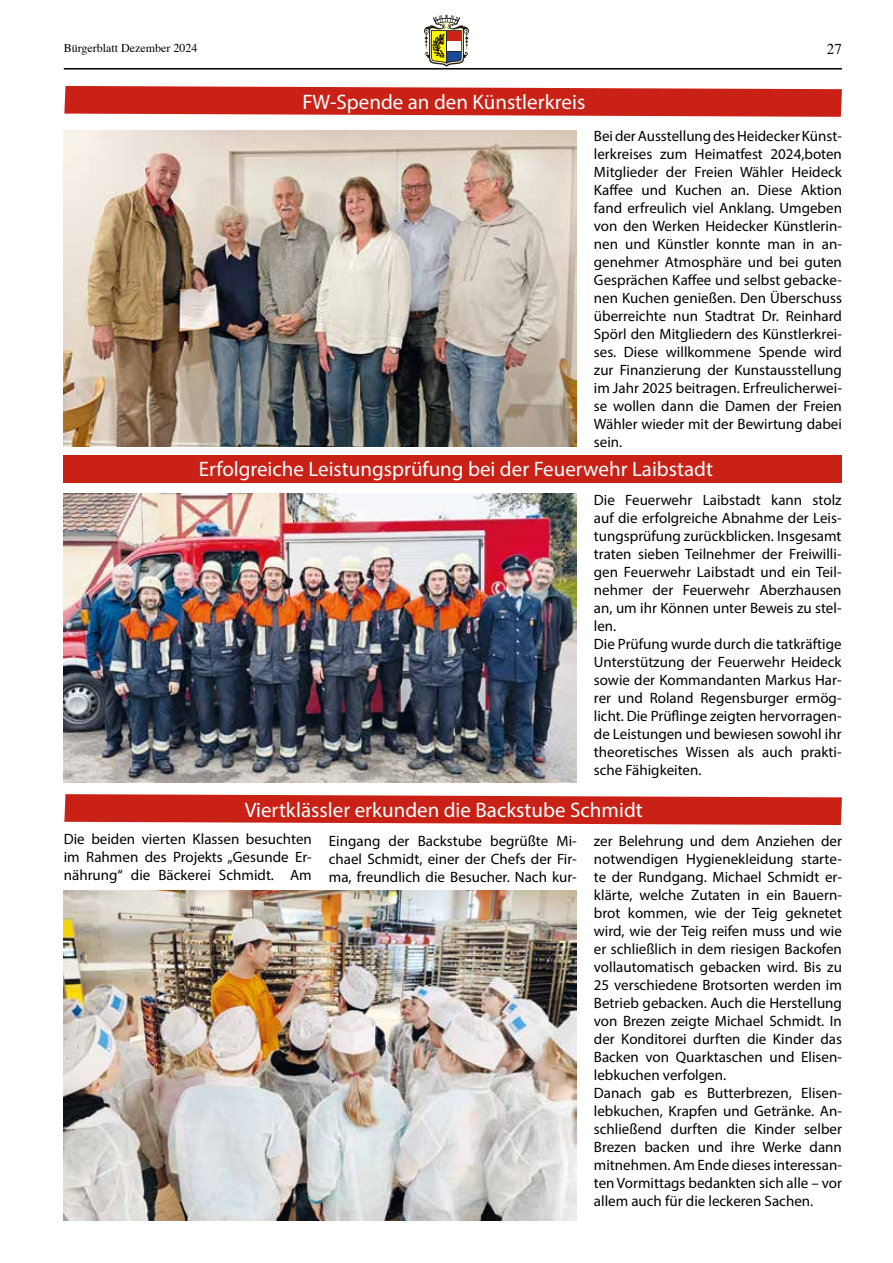
<style>
.page{position:relative;width:893px;height:1263px;background:#fff}
.page>*{position:absolute;margin:0;border:0;box-sizing:border-box;transform-origin:0 0}
.t1{font:21px "Myriad Pro";color:#fff}
.t2{font:15px/18px "Myriad Pro";color:#000;text-align:justify}
.t3{font:15px "Times";color:#000}
.t4{font:12px "Times";color:#000}
</style>
<div class="page">
<hr style="left:64px;top:68px;width:778px;height:2px;background:#000">
<svg style="left:424px;top:15px;width:45px;height:52px"></svg>
<div style="left:64px;top:455px;width:778px;height:28px;background:#ca2117"></div>
<svg style="left:64px;top:86px;width:778px;height:31px;background:#cf3930"></svg>
<img style="left:64px;top:131px;width:513px;height:315px">
<img style="left:64px;top:493px;width:513px;height:289px">
<img style="left:64px;top:891px;width:513px;height:329px">
<svg style="left:64px;top:794px;width:778px;height:31px;background:#cf3930"></svg>
<p class="t4" style="left:64px;top:36px;width:135px">Bürgerblatt Dezember 2024</p>
<p class="t3" style="left:827px;top:35px;width:17px">27</p>
<h1 class="t1" style="left:302px;top:89px;width:284px">FW-Spende an den Künstlerkreis</h1>
<p class="t2" style="left:594px;top:127px;width:250px">Bei der Ausstellung des Heidecker Künst&shy;lerkreises zum Heimatfest 2024,boten Mitglieder der Freien Wähler Heideck Kaffee und Kuchen an. Diese Aktion fand erfreulich viel Anklang. Umgeben von den Werken Heidecker Künstlerin&shy;nen und Künstler konnte man in an&shy;genehmer Atmosphäre und bei guten Gesprächen Kaffee und selbst gebacke&shy;nen Kuchen genießen. Den Überschuss überreichte nun Stadtrat Dr. Reinhard Spörl den Mitgliedern des Künstlerkrei&shy;ses. Diese willkommene Spende wird zur Finanzierung der Kunstausstellung im Jahr 2025 beitragen. Erfreulicherwei&shy;se wollen dann die Damen der Freien Wähler wieder mit der Bewirtung dabei sein.</p>
<h1 class="t1" style="left:199px;top:456px;width:516px">Erfolgreiche Leistungsprüfung bei der Feuerwehr Laibstadt</h1>
<p class="t2" style="left:594px;top:491px;width:249px;text-align:left">Die Feuerwehr Laibstadt kann stolz auf die erfolgreiche Abnahme der Leis&shy;tungsprüfung zurückblicken. Insgesamt traten sieben Teilnehmer der Freiwilli&shy;gen Feuerwehr Laibstadt und ein Teil&shy;nehmer der Feuerwehr Aberzhausen an, um ihr Können unter Beweis zu stel&shy;len.<br>Die Prüfung wurde durch die tatkräftige Unterstützung der Feuerwehr Heideck sowie der Kommandanten Markus Har&shy;rer und Roland Regensburger ermög&shy;licht. Die Prüflinge zeigten hervorragen&shy;de Leistungen und bewiesen sowohl ihr theoretisches Wissen als auch prakti&shy;sche Fähigkeiten.</p>
<h1 class="t1" style="left:245px;top:797px;width:399px">Viertklässler erkunden die Backstube Schmidt</h1>
<p class="t2" style="left:64px;top:829px;width:250px">Die beiden vierten Klassen besuchten im Rahmen des Projekts „Gesunde Er&shy;nährung“ die Bäckerei Schmidt. Am</p>
<p class="t2" style="left:329px;top:831px;width:250px">Eingang der Backstube begrüßte Mi&shy;chael Schmidt, einer der Chefs der Fir&shy;ma, freundlich die Besucher. Nach kur-</p>
<p class="t2" style="left:594px;top:831px;width:250px;text-align:left">zer Belehrung und dem Anziehen der notwendigen Hygienekleidung starte&shy;te der Rundgang. Michael Schmidt er&shy;klärte, welche Zutaten in ein Bauern&shy;brot kommen, wie der Teig geknetet wird, wie der Teig reifen muss und wie er schließlich in dem riesigen Backofen vollautomatisch gebacken wird. Bis zu 25 verschiedene Brotsorten werden im Betrieb gebacken. Auch die Herstellung von Brezen zeigte Michael Schmidt. In der Konditorei durften die Kinder das Backen von Quarktaschen und Elisen&shy;lebkuchen verfolgen.<br>Danach gab es Butterbrezen, Elisen&shy;lebkuchen, Krapfen und Getränke. An&shy;schließend durften die Kinder selber Brezen backen und ihre Werke dann mitnehmen. Am Ende dieses interessan&shy;ten Vormittags bedankten sich alle – vor allem auch für die leckeren Sachen.</p>
</div>
